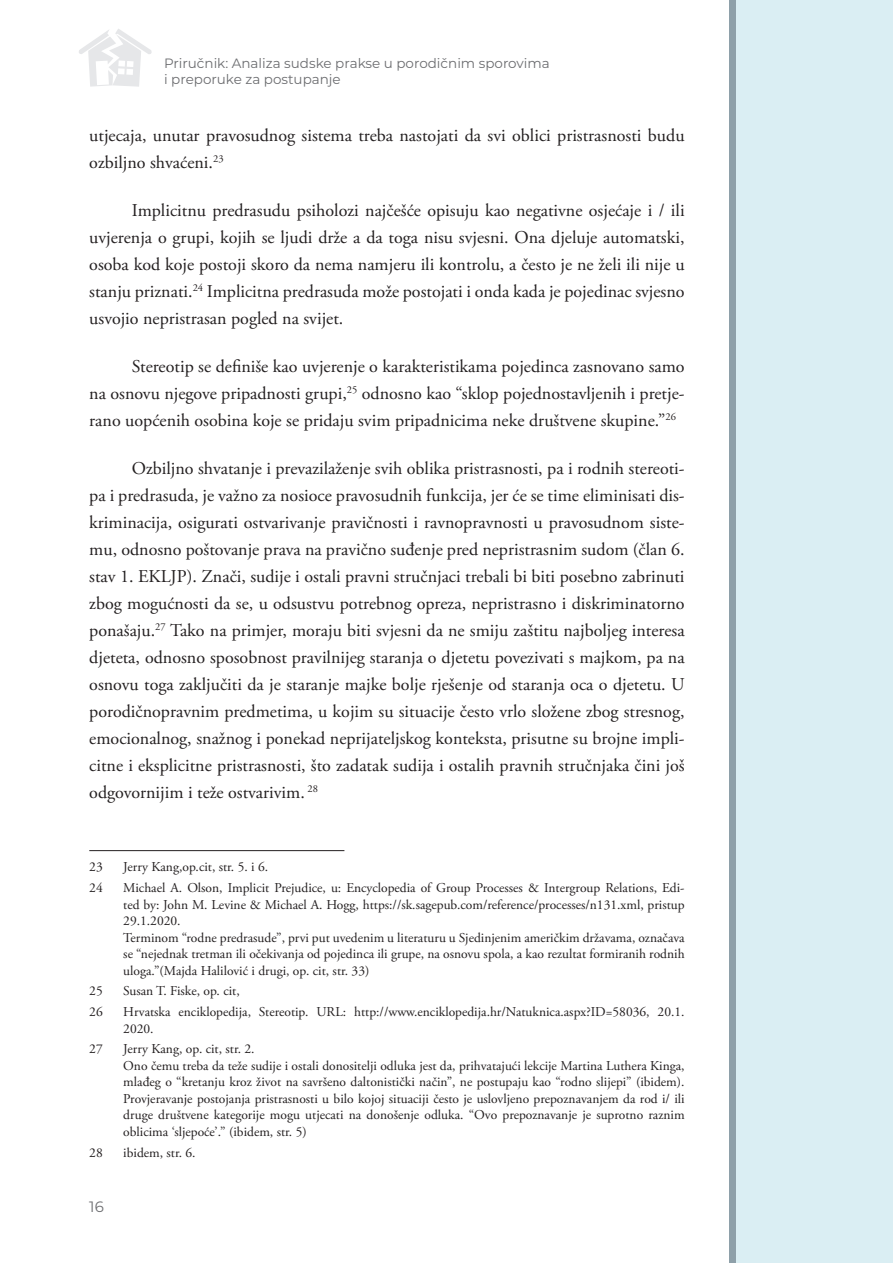
<style>
.page{position:relative;width:893px;height:1263px;background:#fff}
.page>*{position:absolute;margin:0;border:0;box-sizing:border-box;transform-origin:0 0}
.t1{font:18px/27px "Adobe Garamond Pro";color:#231f20;text-align:justify}
.t2{font:15px "Montserrat";color:#6c6d70}
.t3{font:13.5px/16.5px "Adobe Garamond Pro";color:#231f20}
.t4{font:13.5px/16.2px "Montserrat";color:#6c6d70}
</style>
<div class="page">
<div style="left:729px;top:0;width:156px;height:1263px;background:#8ea0a9"></div>
<div style="left:737px;top:0;width:156px;height:1263px;background:#daeef3"></div>
<svg style="left:79px;top:29px;width:73px;height:58px"></svg>
<hr style="left:89px;top:850px;width:255px;height:1px;background:#231f20">
<p class="t4" style="left:164px;top:54px;width:387px">Priručnik: Analiza sudske prakse u porodičnim sporovima i preporuke za postupanje</p>
<p class="t1" style="left:89px;top:122px;width:597px">utjecaja, unutar pravosudnog sistema treba nastojati da svi oblici pristrasnosti budu ozbiljno shvaćeni.<sup>23</sup></p>
<p class="t1" style="left:89px;top:197px;width:597px;text-indent:43px">Implicitnu predrasudu psiholozi najčešće opisuju kao negativne osjećaje i / ili uvjerenja o grupi, kojih se ljudi drže a da toga nisu svjesni. Ona djeluje automatski, osoba kod koje postoji skoro da nema namjeru ili kontrolu, a često je ne želi ili nije u stanju priznati.<sup>24</sup> Implicitna predrasuda može postojati i onda kada je pojedinac svjesno usvojio nepristrasan pogled na svijet.</p>
<p class="t1" style="left:89px;top:354px;width:597px;text-indent:43px">Stereotip se definiše kao uvjerenje o karakteristikama pojedinca zasnovano samo na osnovu njegove pripadnosti grupi,<sup>25</sup> odnosno kao “sklop pojednostavljenih i pretje&shy;rano uopćenih osobina koje se pridaju svim pripadnicima neke društvene skupine.”<sup>26</sup></p>
<p class="t1" style="left:89px;top:456px;width:597px;text-indent:43px">Ozbiljno shvatanje i prevazilaženje svih oblika pristrasnosti, pa i rodnih stereoti&shy;pa i predrasuda, je važno za nosioce pravosudnih funkcija, jer će se time eliminisati dis&shy;kriminacija, osigurati ostvarivanje pravičnosti i ravnopravnosti u pravosudnom siste&shy;mu, odnosno poštovanje prava na pravično suđenje pred nepristrasnim sudom (član 6. stav 1. EKLJP). Znači, sudije i ostali pravni stručnjaci trebali bi biti posebno zabrinuti zbog mogućnosti da se, u odsustvu potrebnog opreza, nepristrasno i diskriminatorno ponašaju.<sup>27</sup> Tako na primjer, moraju biti svjesni da ne smiju zaštitu najboljeg interesa djeteta, odnosno sposobnost pravilnijeg staranja o djetetu povezivati s majkom, pa na osnovu toga zaključiti da je staranje majke bolje rješenje od staranja oca o djetetu. U porodičnopravnim predmetima, u kojim su situacije često vrlo složene zbog stresnog, emocionalnog, snažnog i ponekad neprijateljskog konteksta, prisutne su brojne impli&shy;citne i eksplicitne pristrasnosti, što zadatak sudija i ostalih pravnih stručnjaka čini još odgovornijim i teže ostvarivim. <sup>28</sup></p>
<p class="t3" style="left:89px;top:859px;width:15px">23</p>
<p class="t3" style="left:123px;top:859px;width:146px">Jerry Kang,op.cit, str. 5. i 6.</p>
<p class="t3" style="left:89px;top:880px;width:15px">24</p>
<p class="t3" style="left:123px;top:880px;width:563px">Michael A. Olson, Implicit Prejudice, u: Encyclopedia of Group Processes &amp; Intergroup Relations, Edi&shy;ted by: John M. Levine &amp; Michael A. Hogg, https://sk.sagepub.com/reference/processes/n131.xml, pristup 29.1.2020.<br>Terminom “rodne predrasude”, prvi put uvedenim u literaturu u Sjedinjenim američkim državama, označava se “nejednak tretman ili očekivanja od pojedinca ili grupe, na osnovu spola, a kao rezultat formiranih rodnih uloga.”(Majda Halilović i drugi, op. cit, str. 33)</p>
<p class="t3" style="left:89px;top:983px;width:15px">25</p>
<p class="t3" style="left:123px;top:983px;width:118px">Susan T. Fiske, op. cit,</p>
<p class="t3" style="left:89px;top:1004px;width:15px">26</p>
<p class="t3" style="left:123px;top:1004px;width:563px">Hrvatska enciklopedija, Stereotip. URL: http://www.enciklopedija.hr/Natuknica.aspx?ID=58036, 20.1.<br>2020.</p>
<p class="t3" style="left:89px;top:1041px;width:15px">27</p>
<p class="t3" style="left:123px;top:1041px;width:563px">Jerry Kang, op. cit, str. 2.<br>Ono čemu treba da teže sudije i ostali donositelji odluka jest da, prihvatajući lekcije Martina Luthera Kinga, mlađeg o “kretanju kroz život na savršeno daltonistički način”, ne postupaju kao “rodno slijepi” (ibidem).<br>Provjeravanje postojanja pristrasnosti u bilo kojoj situaciji često je uslovljeno prepoznavanjem da rod i/ ili druge društvene kategorije mogu utjecati na donošenje odluka. “Ovo prepoznavanje je suprotno raznim oblicima ‘sljepoće’.” (ibidem, str. 5)</p>
<p class="t3" style="left:89px;top:1144px;width:15px">28</p>
<p class="t3" style="left:123px;top:1144px;width:74px">ibidem, str. 6.</p>
<p class="t2" style="left:89px;top:1196px;width:16px">16</p>
</div>
